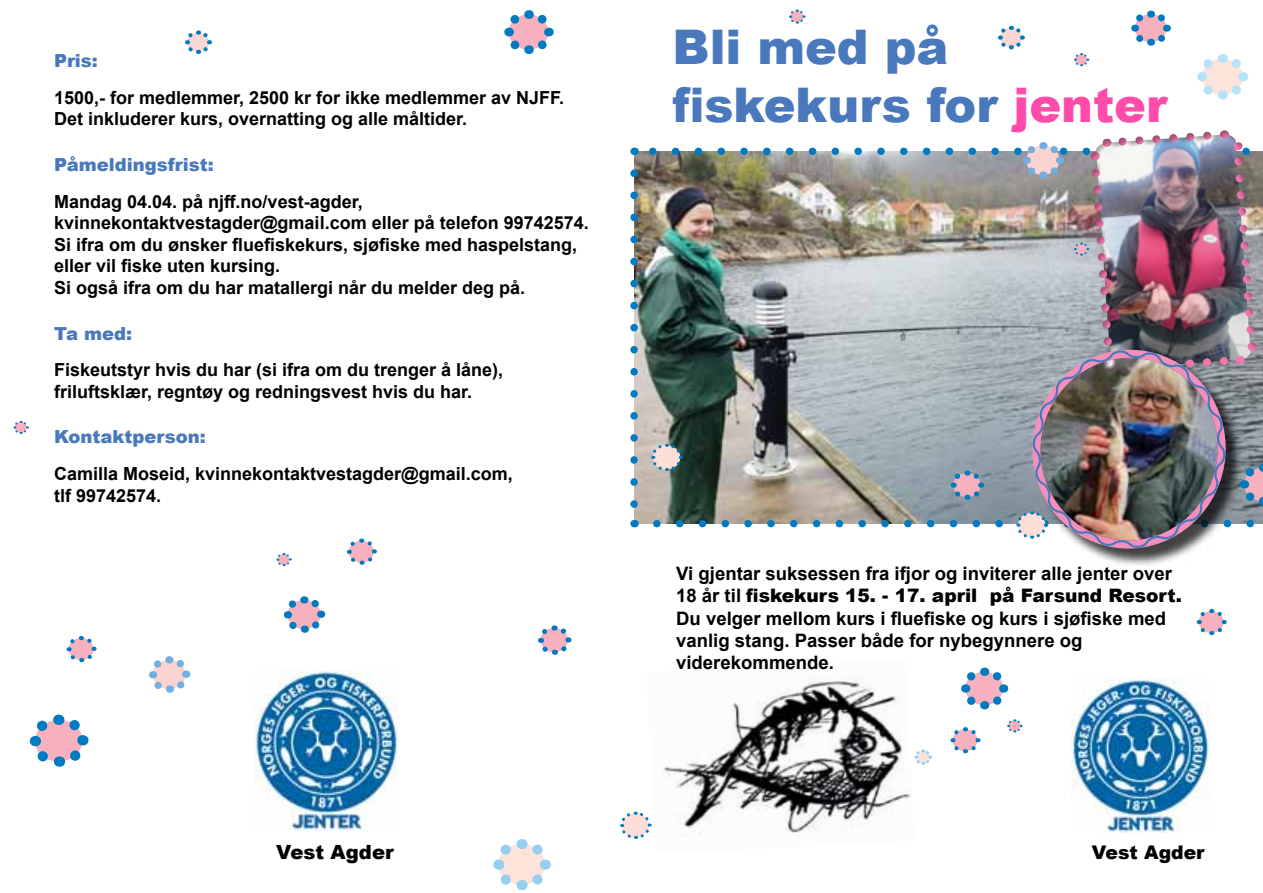
<style>
.page{position:relative;width:1263px;height:893px;background:#fff}
.page>*{position:absolute;margin:0;border:0;box-sizing:border-box;transform-origin:0 0}
.t1{font:900 47.7px/57.3px "Arial";color:#4978bc}
.t2{font:900 19.65px "Arial";color:#000}
.t3{font:900 18.75px "Arial";color:#000}
.t4{font:700 18.6px/22.4px "Arial";color:#000}
.t5{font:700 18px/21.6px "Arial";color:#000}
.t6{font:900 18px "Arial";color:#4978bc}
.s1{color:#ff4baa}
.s2{font-weight:900}
</style>
<div class="page">
<img style="left:255px;top:671px;width:143px;height:160px">
<svg style="left:346px;top:538px;width:31px;height:27px"></svg>
<svg style="left:538px;top:625px;width:34px;height:30px"></svg>
<svg style="left:283px;top:596px;width:43px;height:37px"></svg>
<svg style="left:276px;top:553px;width:16px;height:14px"></svg>
<svg style="left:66px;top:636px;width:31px;height:27px"></svg>
<svg style="left:149px;top:656px;width:42px;height:37px"></svg>
<svg style="left:29px;top:714px;width:60px;height:53px"></svg>
<svg style="left:504px;top:10px;width:50px;height:44px"></svg>
<svg style="left:185px;top:30px;width:27px;height:24px"></svg>
<svg style="left:13px;top:420px;width:16px;height:14px"></svg>
<svg style="left:493px;top:839px;width:58px;height:52px"></svg>
<svg style="left:630px;top:173px;width:8px;height:340px"></svg>
<img style="left:663px;top:678px;width:248px;height:156px">
<img style="left:1071px;top:679px;width:138px;height:153px">
<svg style="left:950px;top:667px;width:73px;height:87px"></svg>
<svg style="left:1131px;top:10px;width:40px;height:36px"></svg>
<svg style="left:997px;top:25px;width:28px;height:25px"></svg>
<svg style="left:1074px;top:53px;width:16px;height:14px"></svg>
<svg style="left:1196px;top:609px;width:31px;height:27px"></svg>
<svg style="left:1197px;top:54px;width:52px;height:46px"></svg>
<svg style="left:620px;top:811px;width:32px;height:28px"></svg>
<svg style="left:914px;top:749px;width:19px;height:16px"></svg>
<div style="left:1035px;top:352px;width:209px;height:214px;background:#000;opacity:.75"></div>
<svg style="left:1035px;top:548px;width:203px;height:5px"></svg>
<img style="left:645px;top:130px;width:618px;height:418px">
<svg style="left:789px;top:9px;width:17px;height:15px"></svg>
<p class="t6" style="left:54px;top:48px;width:45px">Pris:</p>
<p class="t5" style="left:54px;top:87px;width:512px">1500,- for medlemmer, 2500 kr for ikke medlemmer av NJFF.<br>Det inkluderer kurs, overnatting og alle måltider.</p>
<p class="t6" style="left:54px;top:151px;width:161px">Påmeldingsfrist:</p>
<p class="t5" style="left:54px;top:191px;width:536px">Mandag 04.04. på njff.no/vest-agder, kvinnekontaktvestagder@gmail.com eller på telefon 99742574.<br>Si ifra om du ønsker fluefiskekurs, sjøfiske med haspelstang, eller vil fiske uten kursing.<br>Si også ifra om du har matallergi når du melder deg på.</p>
<p class="t6" style="left:54px;top:320px;width:80px">Ta med:</p>
<p class="t5" style="left:54px;top:359px;width:451px">Fiskeutstyr hvis du har (si ifra om du trenger å låne), friluftsklær, regntøy og redningsvest hvis du har.</p>
<p class="t6" style="left:54px;top:424px;width:153px">Kontaktperson:</p>
<p class="t5" style="left:54px;top:463px;width:460px">Camilla Moseid, kvinnekontaktvestagder@gmail.com, tlf 99742574.</p>
<p class="t2" style="left:276px;top:838px;width:119px">Vest Agder</p>
<h1 class="t1" style="left:672px;top:17px;width:496px">Bli med på fiskekurs for <span class="s1">jenter</span></h1>
<p class="t4" style="left:676px;top:563px;width:507px">Vi gjentar suksessen fra ifjor og inviterer alle jenter over 18 år til <span class="s2">fiskekurs 15. - 17. april på Farsund Resort.<br></span>Du velger mellom kurs i fluefiske og kurs i sjøfiske med vanlig stang. Passer både for nybegynnere og viderekommende.</p>
<p class="t3" style="left:1092px;top:839px;width:114px">Vest Agder</p>
</div>
